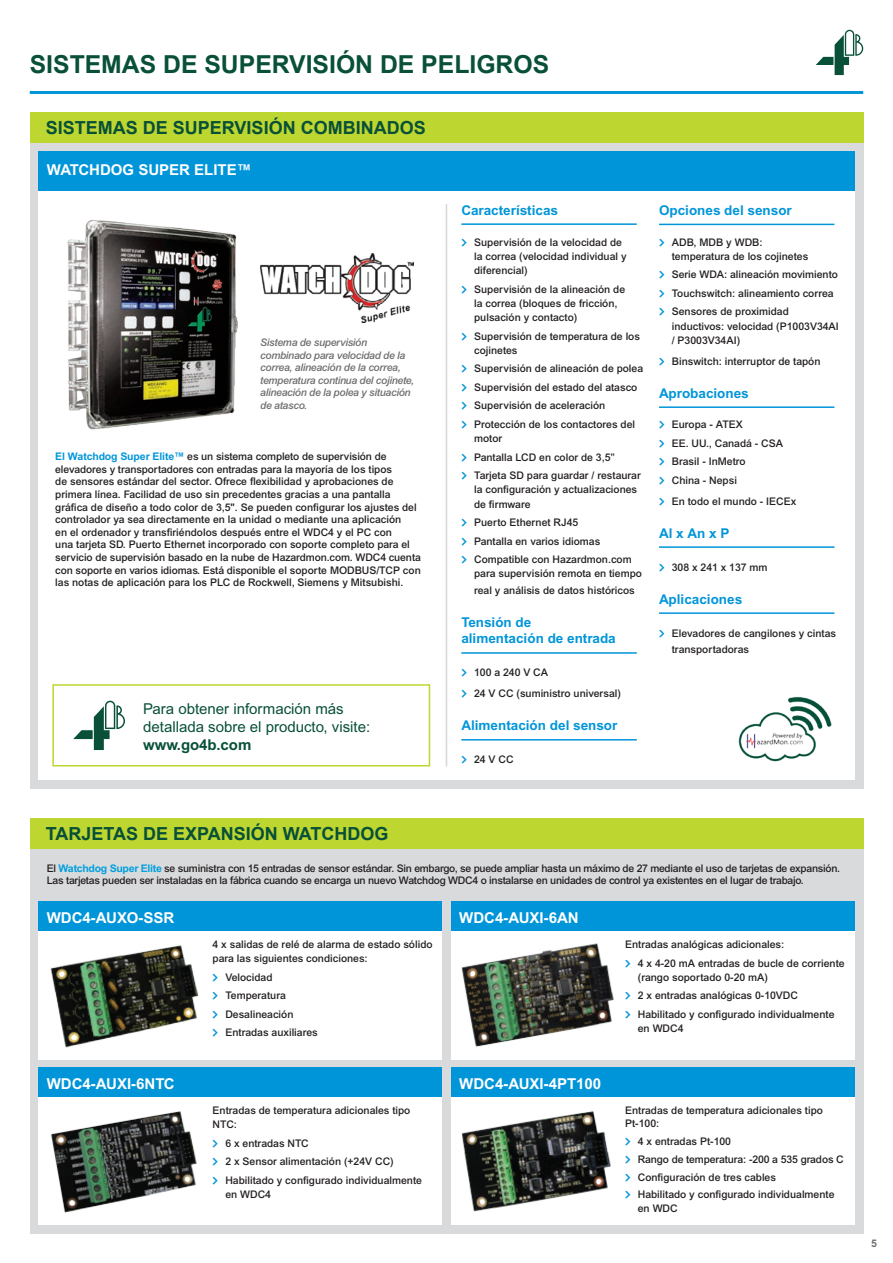
<style>
.page{position:relative;width:893px;height:1263px;background:#fff}
.page>*{position:absolute;margin:0;border:0;box-sizing:border-box;transform-origin:0 0}
.t1{font:700 24.75px "Arial";color:#085037}
.t2{font:700 18px "Arial";color:#085037}
.t3{font:700 15px "Arial";color:#fff}
.t4{font:15px/18px "Arial";color:#085037}
.t5{font:700 13.5px/16.5px "Arial";color:#0095d9}
.t6{font:500 10.5px/14.2px "Arial";color:#231f20}
.t7{font:500 10.5px/12.6px "Arial";letter-spacing:-.025em;color:#231f20}
.t8{font:italic 500 10.5px/12.6px "Arial";letter-spacing:-.025em;color:#6d6e70}
.t9{font:700 10.5px "Arial";color:#6d6e70}
.s1{font-weight:700;color:#0095d9}
.s2{font-weight:700}
.s3{font-weight:700;color:#009fde}
</style>
<div class="page">
<hr style="left:30px;top:91px;width:833px;height:3px;background:#0095d9">
<div style="left:30px;top:132px;width:833px;height:657px;background:#d9dadc"></div>
<div style="left:38px;top:153px;width:817px;height:626px;background:#fff"></div>
<div style="left:38px;top:151px;width:817px;height:39px;background:#0095d9"></div>
<img style="left:67px;top:220px;width:171px;height:210px">
<div style="left:30px;top:112px;width:833px;height:30px;background:#bed630"></div>
<hr style="left:461px;top:223px;width:176px;height:2px;background:#0095d9">
<hr style="left:461px;top:652px;width:176px;height:2px;background:#0095d9">
<hr style="left:461px;top:739px;width:176px;height:1px;background:#0095d9">
<hr style="left:659px;top:224px;width:175px;height:1px;background:#0095d9">
<hr style="left:659px;top:406px;width:175px;height:2px;background:#0095d9">
<hr style="left:659px;top:546px;width:175px;height:2px;background:#0095d9">
<hr style="left:659px;top:612px;width:175px;height:2px;background:#0095d9">
<img style="left:260px;top:254px;width:154px;height:68px">
<img style="left:738px;top:696px;width:94px;height:66px">
<div style="left:52px;top:684px;width:378px;height:82px;border:2px solid #bed630"></div>
<svg style="left:73px;top:701px;width:52px;height:49px"></svg>
<hr style="left:446px;top:204px;width:1px;height:562px;background:#d8d6d7">
<div style="left:30px;top:838px;width:833px;height:395px;background:#d9dadc"></div>
<div style="left:451px;top:902px;width:404px;height:157px;background:#fff"></div>
<div style="left:451px;top:1068px;width:404px;height:157px;background:#fff"></div>
<div style="left:38px;top:902px;width:404px;height:157px;background:#fff"></div>
<div style="left:38px;top:1068px;width:404px;height:157px;background:#fff"></div>
<div style="left:30px;top:819px;width:833px;height:30px;background:#bed630"></div>
<div style="left:38px;top:901px;width:404px;height:30px;background:#0095d9"></div>
<div style="left:38px;top:1067px;width:404px;height:30px;background:#0095d9"></div>
<div style="left:451px;top:901px;width:404px;height:30px;background:#0095d9"></div>
<div style="left:451px;top:1067px;width:404px;height:30px;background:#0095d9"></div>
<img style="left:50px;top:945px;width:149px;height:103px">
<img style="left:51px;top:1111px;width:146px;height:102px">
<img style="left:461px;top:1111px;width:150px;height:101px">
<img style="left:461px;top:943px;width:153px;height:104px">
<svg style="left:816px;top:30px;width:47px;height:45px"></svg>
<p class="t1" style="left:30px;top:48px;width:521px">SISTEMAS DE SUPERVISIÓN DE PELIGROS</p>
<p class="t2" style="left:46px;top:116px;width:381px">SISTEMAS DE SUPERVISIÓN COMBINADOS</p>
<p class="t3" style="left:47px;top:161px;width:206px">WATCHDOG SUPER ELITE™</p>
<p class="t8" style="left:260px;top:336px;width:155px">Sistema de supervisión combinado para velocidad de la correa, alineación de la correa, temperatura continua del cojinete, alineación de la polea y situación de atasco.</p>
<p class="t6" style="left:55px;top:450px;width:367px;line-height:12.6px"><span class="s1">El Watchdog Super Elite™</span> es un sistema completo de supervisión de elevadores y transportadores con entradas para la mayoría de los tipos<br>de sensores estándar del sector. Ofrece flexibilidad y aprobaciones de primera línea. Facilidad de uso sin precedentes gracias a una pantalla gráfica de diseño a todo color de 3,5". Se pueden configurar los ajustes del controlador ya sea directamente en la unidad o mediante una aplicación<br>en el ordenador y transfiriéndolos después entre el WDC4 y el PC con<br>una tarjeta SD. Puerto Ethernet incorporado con soporte completo para el servicio de supervisión basado en la nube de Hazardmon.com. WDC4 cuenta con soporte en varios idiomas. Está disponible el soporte MODBUS/TCP con las notas de aplicación para los PLC de Rockwell, Siemens y Mitsubishi.</p>
<p class="t4" style="left:143px;top:699px;width:229px">Para obtener información más detallada sobre el producto, visite: <span class="s2">www.go4b.com</span></p>
<p class="t2" style="left:46px;top:822px;width:344px">TARJETAS DE EXPANSIÓN WATCHDOG</p>
<p class="t5" style="left:461px;top:202px;width:98px">Características</p>
<p class="t6" style="left:474px;top:235px;width:154px">Supervisión de la velocidad de la correa (velocidad individual y diferencial)</p>
<p class="t6" style="left:474px;top:282px;width:152px">Supervisión de la alineación de la correa (bloques de fricción, pulsación y contacto)</p>
<p class="t6" style="left:474px;top:329px;width:167px">Supervisión de temperatura de los cojinetes</p>
<p class="t6" style="left:474px;top:361px;width:171px">Supervisión de alineación de polea</p>
<p class="t6" style="left:474px;top:380px;width:165px">Supervisión del estado del atasco</p>
<p class="t6" style="left:474px;top:398px;width:133px">Supervisión de aceleración</p>
<p class="t6" style="left:474px;top:417px;width:162px">Protección de los contactores del motor</p>
<p class="t6" style="left:474px;top:450px;width:142px">Pantalla LCD en color de 3,5”</p>
<p class="t6" style="left:474px;top:468px;width:168px">Tarjeta SD para guardar / restaurar la configuración y actualizaciones de firmware</p>
<p class="t6" style="left:474px;top:515px;width:106px">Puerto Ethernet RJ45</p>
<p class="t6" style="left:474px;top:534px;width:128px">Pantalla en varios idiomas</p>
<p class="t6" style="left:474px;top:552px;width:169px">Compatible con Hazardmon.com para supervisión remota en tiempo</p>
<p class="t6" style="left:474px;top:583px;width:162px">real y análisis de datos históricos</p>
<p class="t5" style="left:461px;top:614px;width:156px">Tensión de alimentación de entrada</p>
<p class="t6" style="left:474px;top:665px;width:76px">100 a 240 V CA</p>
<p class="t6" style="left:474px;top:686px;width:148px">24 V CC (suministro universal)</p>
<p class="t5" style="left:461px;top:717px;width:158px">Alimentación del sensor</p>
<p class="t6" style="left:474px;top:752px;width:41px">24 V CC</p>
<p class="t5" style="left:659px;top:202px;width:134px">Opciones del sensor</p>
<p class="t6" style="left:672px;top:235px;width:138px">ADB, MDB y WDB: temperatura de los cojinetes</p>
<p class="t6" style="left:672px;top:267px;width:168px">Serie WDA: alineación movimiento</p>
<p class="t6" style="left:672px;top:286px;width:163px">Touchswitch: alineamiento correa</p>
<p class="t6" style="left:672px;top:304px;width:169px">Sensores de proximidad inductivos: velocidad (P1003V34AI / P3003V34AI)</p>
<p class="t6" style="left:672px;top:354px;width:150px">Binswitch: interruptor de tapón</p>
<p class="t5" style="left:659px;top:384px;width:91px">Aprobaciones</p>
<p class="t6" style="left:672px;top:417px;width:73px">Europa - ATEX</p>
<p class="t6" style="left:672px;top:436px;width:113px">EE. UU., Canadá - CSA</p>
<p class="t6" style="left:672px;top:454px;width:75px">Brasil - InMetro</p>
<p class="t6" style="left:672px;top:473px;width:67px">China - Nepsi</p>
<p class="t6" style="left:672px;top:494px;width:126px">En todo el mundo - IECEx</p>
<p class="t5" style="left:659px;top:524px;width:72px">Al x An x P</p>
<p class="t6" style="left:672px;top:560px;width:97px">308 x 241 x 137 mm</p>
<p class="t5" style="left:659px;top:590px;width:85px">Aplicaciones</p>
<p class="t6" style="left:672px;top:625px;width:166px;line-height:16.5px">Elevadores de cangilones y cintas transportadoras</p>
<p class="t7" style="left:47px;top:861px;width:795px">El <span class="s3">Watchdog Super Elite</span> se suministra con 15 entradas de sensor estándar. Sin embargo, se puede ampliar hasta un máximo de 27 mediante el uso de tarjetas de expansión.<br>Las tarjetas pueden ser instaladas en la fábrica cuando se encarga un nuevo Watchdog WDC4 o instalarse en unidades de control ya existentes en el lugar de trabajo.</p>
<p class="t3" style="left:47px;top:909px;width:129px">WDC4-AUXO-SSR</p>
<p class="t3" style="left:459px;top:909px;width:121px">WDC4-AUXI-6AN</p>
<p class="t3" style="left:47px;top:1075px;width:129px">WDC4-AUXI-6NTC</p>
<p class="t6" style="left:213px;top:937px;width:221px">4 x salidas de relé de alarma de estado sólido para las siguientes condiciones:</p>
<p class="t6" style="left:225px;top:970px;width:49px">Velocidad</p>
<p class="t6" style="left:225px;top:988px;width:62px">Temperatura</p>
<p class="t6" style="left:225px;top:1007px;width:70px">Desalineación</p>
<p class="t6" style="left:225px;top:1025px;width:94px">Entradas auxiliares</p>
<p class="t6" style="left:213px;top:1103px;width:199px">Entradas de temperatura adicionales tipo<br>NTC:</p>
<p class="t6" style="left:225px;top:1136px;width:85px">6 x entradas NTC</p>
<p class="t6" style="left:225px;top:1154px;width:170px">2 x Sensor alimentación (+24V CC)</p>
<p class="t6" style="left:225px;top:1173px;width:198px">Habilitado y configurado individualmente en WDC4</p>
<p class="t3" style="left:459px;top:1075px;width:144px">WDC4-AUXI-4PT100</p>
<p class="t6" style="left:625px;top:937px;width:161px">Entradas analógicas adicionales:</p>
<p class="t6" style="left:638px;top:955px;width:208px">4 x 4-20 mA entradas de bucle de corriente (rango soportado 0-20 mA)</p>
<p class="t6" style="left:638px;top:988px;width:162px">2 x entradas analógicas 0-10VDC</p>
<p class="t6" style="left:638px;top:1007px;width:198px">Habilitado y configurado individualmente en WDC4</p>
<p class="t6" style="left:625px;top:1103px;width:199px;line-height:13.5px">Entradas de temperatura adicionales tipo<br>Pt-100:</p>
<p class="t6" style="left:638px;top:1134px;width:95px">4 x entradas Pt-100</p>
<p class="t6" style="left:638px;top:1152px;width:207px">Rango de temperatura: -200 a 535 grados C</p>
<p class="t6" style="left:638px;top:1170px;width:140px">Configuración de tres cables</p>
<p class="t6" style="left:638px;top:1188px;width:198px;line-height:13.5px">Habilitado y configurado individualmente en WDC</p>
<p class="t9" style="left:871px;top:1237px;width:7px">5</p>
</div>
